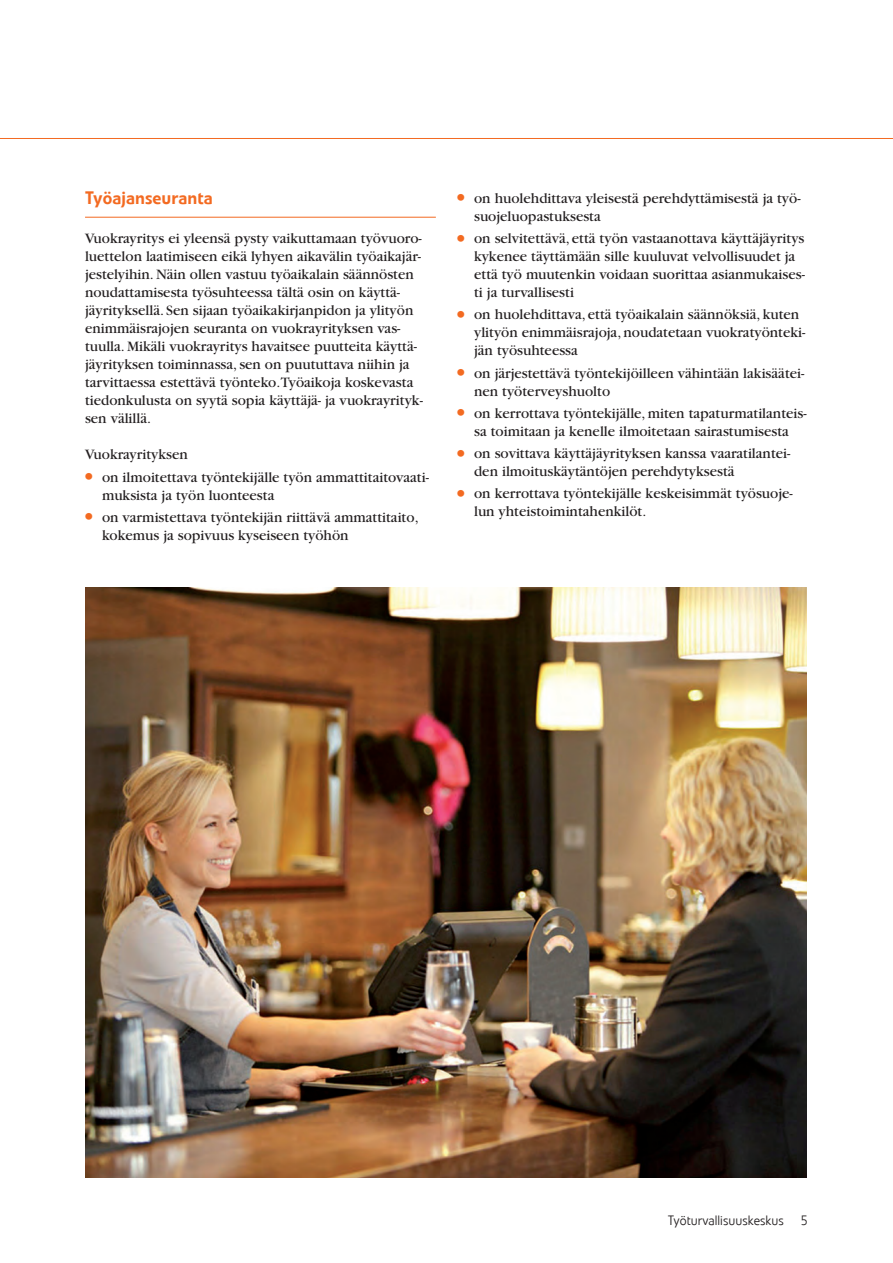
<style>
.page{position:relative;width:893px;height:1263px;background:#fff}
.page>*{position:absolute;margin:0;border:0;box-sizing:border-box;transform-origin:0 0}
._04_VÄLIOTS__2{font:500 18px "Veto Com";color:#f36a21}
._05ab_Leipis_bullet{font:15px/18px "Garamond";color:#231f20}
._05aa_LEIPIS{font:15px/18px "Garamond";color:#231f20}
.t1{font:300 13.5px "Veto Com";color:#231f20}
.s1{font-family:"Futura";font-weight:700;font-stretch:condensed;font-size:18px;color:#f36a21}
</style>
<div class="page">
<hr style="left:0;top:138px;width:893px;height:1px;background:#f36a21">
<hr style="left:85px;top:217px;width:351px;height:1px;background:#f36a21">
<img style="left:85px;top:588px;width:721px;height:590px">
<p class="_04_VÄLIOTS__2" style="left:85px;top:187px;width:129px">Työajanseuranta</p>
<p class="_05aa_LEIPIS" style="left:85px;top:230px;width:339px">Vuokrayritys ei yleensä pysty vaikuttamaan työvuoro&shy;luettelon laatimiseen eikä lyhyen aikavälin työaikajär&shy;jestelyihin. Näin ollen vastuu työaikalain säännösten noudattamisesta työsuhteessa tältä osin on käyttä&shy;jäyrityksellä. Sen sijaan työaikakirjanpidon ja ylityön enimmäisrajojen seuranta on vuokrayrityksen vas&shy;tuulla. Mikäli vuokrayritys havaitsee puutteita käyttä&shy;jäyrityksen toiminnassa, sen on puututtava niihin ja tarvittaessa estettävä työnteko.Työaikoja koskevasta tiedonkulusta on syytä sopia käyttäjä- ja vuokrayrityk&shy;sen välillä.</p>
<p class="_05aa_LEIPIS" style="left:85px;top:446px;width:104px">Vuokrayrityksen</p>
<p class="_05ab_Leipis_bullet" style="left:102px;top:468px;width:328px;text-indent:-17px"><span class="s1">•</span> on ilmoitettava työntekijälle työn ammattitaitovaati&shy;muksista ja työn luonteesta</p>
<p class="_05ab_Leipis_bullet" style="left:102px;top:508px;width:318px;text-indent:-17px"><span class="s1">•</span> on varmistettava työntekijän riittävä ammattitaito, kokemus ja sopivuus kyseiseen työhön</p>
<p class="_05ab_Leipis_bullet" style="left:474px;top:189px;width:328px;text-indent:-17px"><span class="s1">•</span> on huolehdittava yleisestä perehdyttämisestä ja työ&shy;suojeluopastuksesta</p>
<p class="_05ab_Leipis_bullet" style="left:474px;top:230px;width:332px;text-indent:-17px"><span class="s1">•</span> on selvitettävä, että työn vastaanottava käyttäjäyritys kykenee täyttämään sille kuuluvat velvollisuudet ja että työ muutenkin voidaan suorittaa asianmukaises&shy;ti ja turvallisesti</p>
<p class="_05ab_Leipis_bullet" style="left:474px;top:306px;width:333px;text-indent:-17px"><span class="s1">•</span> on huolehdittava, että työaikalain säännöksiä, kuten ylityön enimmäisrajoja, noudatetaan vuokratyönteki&shy;jän työsuhteessa</p>
<p class="_05ab_Leipis_bullet" style="left:474px;top:364px;width:332px;text-indent:-17px"><span class="s1">•</span> on järjestettävä työntekijöilleen vähintään lakisäätei&shy;nen työterveyshuolto</p>
<p class="_05ab_Leipis_bullet" style="left:457px;top:404px;width:351px;text-align:center"><span class="s1">•</span> on kerrottava työntekijälle, miten tapaturmatilanteis&shy;sa toimitaan ja kenelle ilmoitetaan sairastumisesta</p>
<p class="_05ab_Leipis_bullet" style="left:474px;top:445px;width:318px;text-indent:-17px"><span class="s1">•</span> on sovittava käyttäjäyrityksen kanssa vaaratilantei&shy;den ilmoituskäytäntöjen perehdytyksestä</p>
<p class="_05ab_Leipis_bullet" style="left:474px;top:485px;width:320px;text-indent:-17px"><span class="s1">•</span> on kerrottava työntekijälle keskeisimmät työsuoje&shy;lun yhteistoimintahenkilöt.</p>
<p class="t1" style="left:668px;top:1213px;width:118px">Työturvallisuuskeskus</p>
<p class="t1" style="left:801px;top:1213px;width:8px">5</p>
</div>
